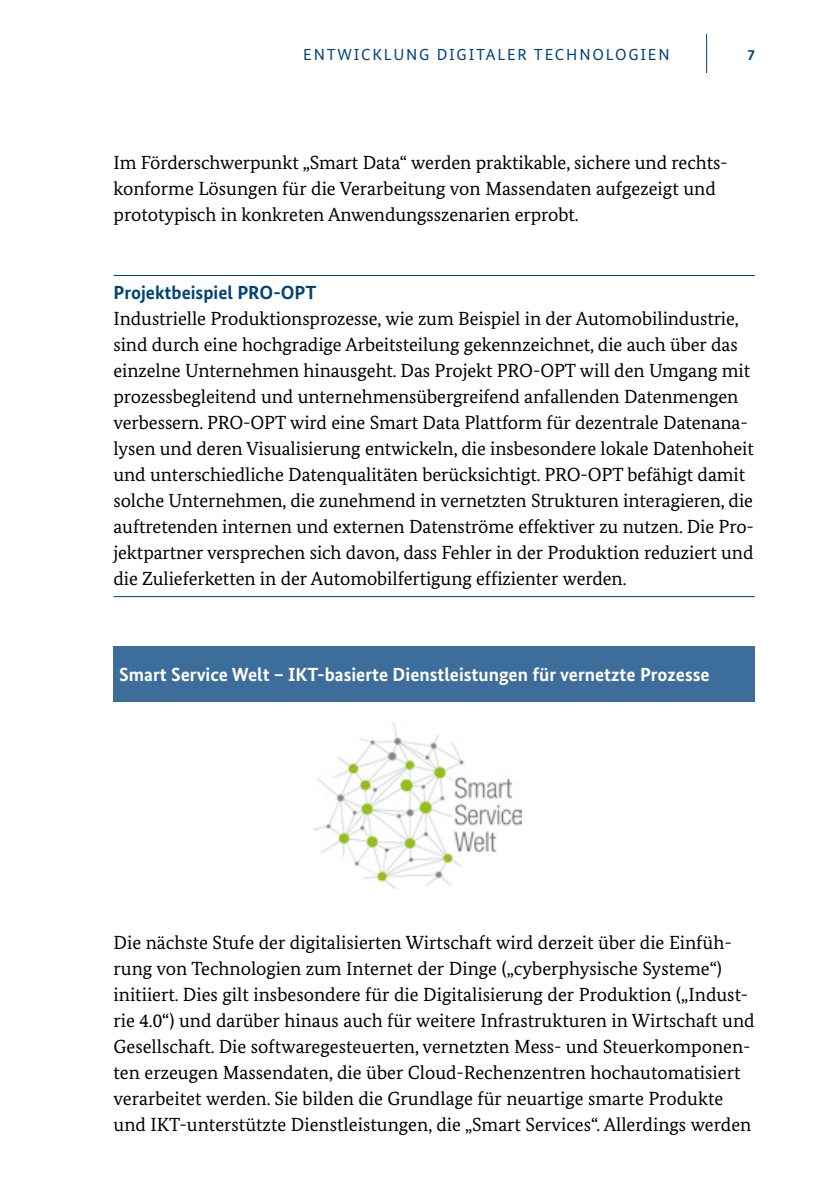
<style>
.page{position:relative;width:840px;height:1191px;background:#fff}
.page>*{position:absolute;margin:0;border:0;box-sizing:border-box;transform-origin:0 0}
.t1{font:19px/26px "Bundes Serif";letter-spacing:-.005em;color:#000}
.t2{font:700 19px "Bundes Sans";color:#fff}
.t3{font:700 19px "Bundes Sans";color:#004376}
.t4{font:16px "Bundes Sans";letter-spacing:.11em;color:#004376}
.t5{font:700 15px "Bundes Sans";color:#004376}
</style>
<div class="page">
<hr style="left:705px;top:34px;width:1px;height:39px;background:#004376">
<hr style="left:113px;top:275px;width:641px;height:1px;background:#004376">
<hr style="left:113px;top:596px;width:641px;height:1px;background:#004376">
<div style="left:113px;top:646px;width:641px;height:56px;background:#3d6e9b"></div>
<img style="left:314px;top:722px;width:207px;height:167px">
<p class="t4" style="left:303px;top:44px;width:367px">ENTWICKLUNG DIGITALER TECHNOLOGIEN</p>
<p class="t5" style="left:747px;top:45px;width:9px">7</p>
<p class="t1" style="left:113px;top:149px;width:615px">Im Förderschwerpunkt „Smart Data“ werden praktikable, sichere und rechts&shy;konforme Lösungen für die Verarbeitung von Massendaten aufgezeigt und prototypisch in konkreten Anwendungsszenarien erprobt.</p>
<p class="t3" style="left:113px;top:280px;width:204px">Projektbeispiel PRO-OPT</p>
<p class="t1" style="left:113px;top:305px;width:641px">Industrielle Produktionsprozesse, wie zum Beispiel in der Automobilindustrie, sind durch eine hochgradige Arbeitsteilung gekennzeichnet, die auch über das einzelne Unternehmen hinausgeht. Das Projekt PRO-OPT will den Umgang mit prozessbegleitend und unternehmensübergreifend anfallenden Datenmengen verbessern. PRO-OPT wird eine Smart Data Plattform für dezentrale Datenana&shy;lysen und deren Visualisierung entwickeln, die insbesondere lokale Datenhoheit und unterschiedliche Datenqualitäten berücksichtigt. PRO-OPT befähigt damit solche Unternehmen, die zunehmend in vernetzten Strukturen interagieren, die auftretenden internen und externen Datenströme effektiver zu nutzen. Die Pro&shy;jektpartner versprechen sich davon, dass Fehler in der Produktion reduziert und die Zulieferketten in der Automobilfertigung effizienter werden.</p>
<h4 class="t2" style="left:119px;top:662px;width:591px">Smart Service Welt – IKT-basierte Dienstleistungen für vernetzte Prozesse</h4>
<p class="t1" style="left:113px;top:929px;width:642px">Die nächste Stufe der digitalisierten Wirtschaft wird derzeit über die Einfüh&shy;rung von Technologien zum Internet der Dinge („cyberphysische Systeme“) initiiert. Dies gilt insbesondere für die Digitalisierung der Produktion („Indust&shy;rie 4.0“) und darüber hinaus auch für weitere Infrastrukturen in Wirtschaft und Gesellschaft. Die softwaregesteuerten, vernetzten Mess- und Steuerkomponen&shy;ten erzeugen Massendaten, die über Cloud-Rechenzentren hochautomatisiert verarbeitet werden. Sie bilden die Grundlage für neuartige smarte Produkte und IKT-unterstützte Dienstleistungen, die „Smart Services“. Allerdings werden</p>
</div>
